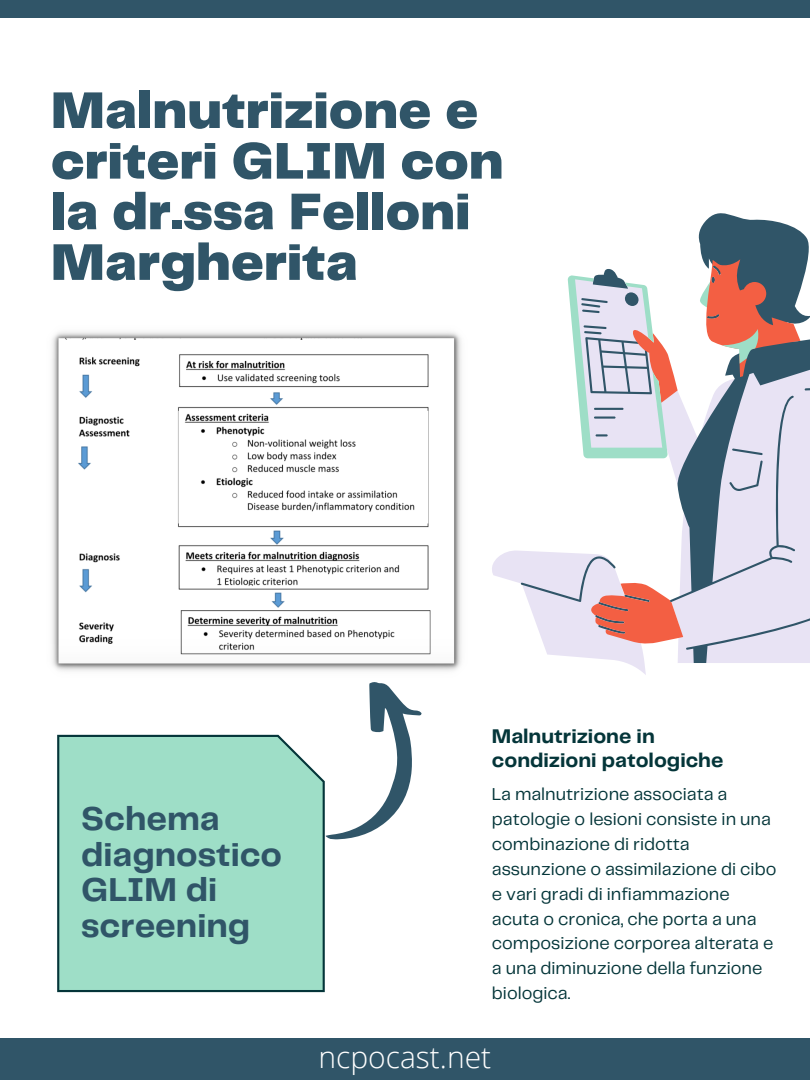
<style>
.page{position:relative;width:810px;height:1080px;background:#fff}
.page>*{position:absolute;margin:0;border:0;box-sizing:border-box;transform-origin:0 0}
.t1{font:900 53.5px/50.6px "Telegraf";color:#305568}
.t2{font:700 34.38px/35.6px "Telegraf";color:#305568}
.t3{font:300 30px "Open Sans";color:#fff}
.t4{font:700 20.56px "Telegraf";color:#043539}
.t5{font:17.88px/24.9px "Telegraf";color:#043539}
</style>
<div class="page">
<div style="left:0;top:1038px;width:810px;height:42px;background:#305568"></div>
<div style="left:0;top:0;width:810px;height:18px;background:#305568"></div>
<div style="left:57px;top:735px;width:268px;height:257px;background:#9edec7"></div>
<svg style="left:492px;top:550px;width:154px;height:125px"></svg>
<svg style="left:521px;top:213px;width:289px;height:450px"></svg>
<svg style="left:591px;top:259px;width:209px;height:385px"></svg>
<svg style="left:568px;top:275px;width:191px;height:183px"></svg>
<img style="left:52px;top:331px;width:410px;height:340px">
<svg style="left:325px;top:682px;width:97px;height:158px"></svg>
<p class="t1" style="left:51px;top:88px;width:454px">Malnutrizione e criteri GLIM con la dr.ssa Felloni<br>Margherita</p>
<p class="t2" style="left:81px;top:803px;width:203px">Schema diagnostico<br>GLIM di screening</p>
<p class="t4" style="left:492px;top:728px;width:164px">Malnutrizione in</p>
<p class="t4" style="left:492px;top:751px;width:233px">condizioni patologiche</p>
<p class="t5" style="left:492px;top:783px;width:286px">La malnutrizione associata a patologie o lesioni consiste in una combinazione di ridotta assunzione o assimilazione di cibo e vari gradi di infiammazione acuta o cronica, che porta a una composizione corporea alterata e a una diminuzione della funzione biologica.</p>
<p class="t3" style="left:319px;top:1036px;width:174px">ncpocast.net</p>
</div>
